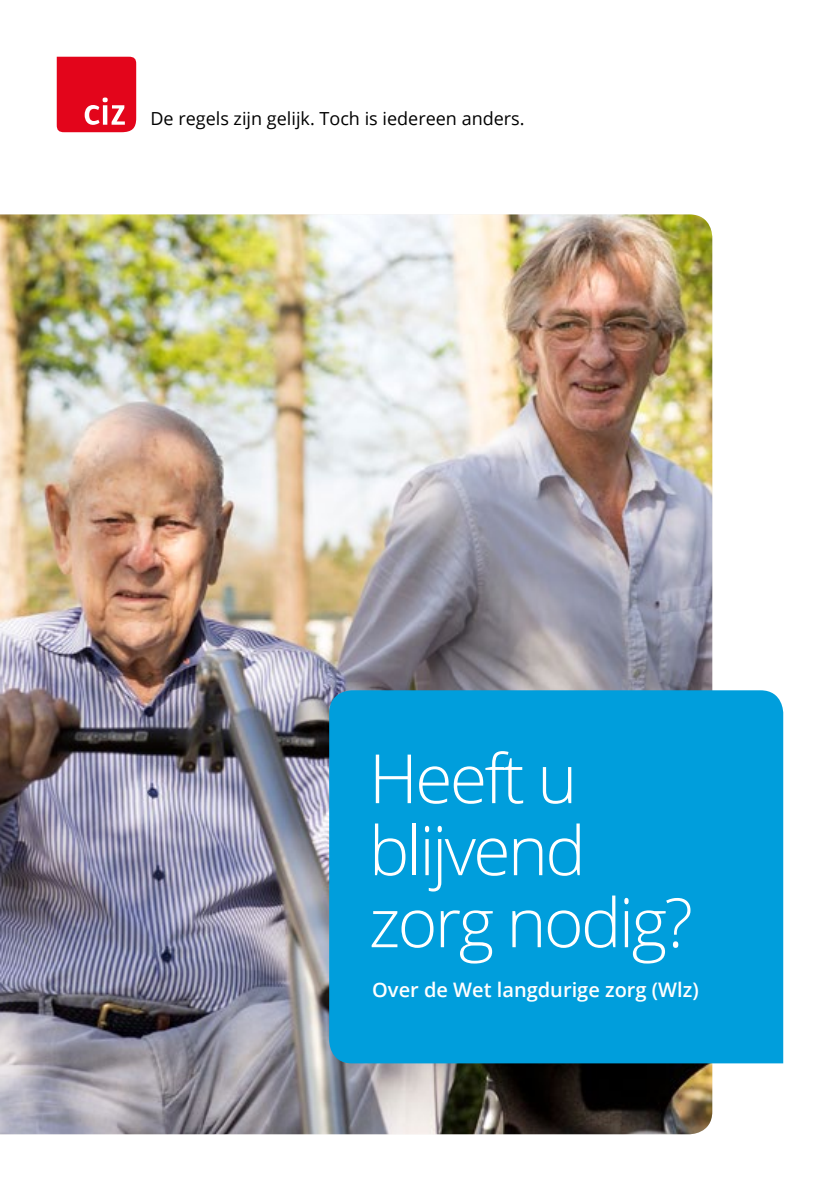
<style>
.page{position:relative;width:840px;height:1191px;background:#fff}
.page>*{position:absolute;margin:0;border:0;box-sizing:border-box;transform-origin:0 0}
.Titel_01{font:300 68px/72px "Open Sans";letter-spacing:-.04em;color:#fff}
.Subtitel_01{font:600 20px "Open Sans";color:#fff}
.t1{font:18px "Open Sans";color:#000}
</style>
<div class="page">
<img style="left:1px;top:214px;width:710px;height:920px">
<div style="left:329px;top:690px;width:453px;height:373px;background:#009edc"></div>
<svg style="left:57px;top:57px;width:79px;height:75px;background:#e5172b"></svg>
<hr style="left:0;top:0;width:1px;height:1191px;background:#c6c6c6">
<p class="t1" style="left:150px;top:106px;width:375px">De regels zijn gelijk. Toch is iedereen anders.</p>
<h1 class="Titel_01" style="left:369px;top:740px;width:325px">Heeft u blijvend zorg nodig?</h1>
<h1 class="Subtitel_01" style="left:372px;top:975px;width:328px">Over de Wet langdurige zorg (Wlz)</h1>
</div>
